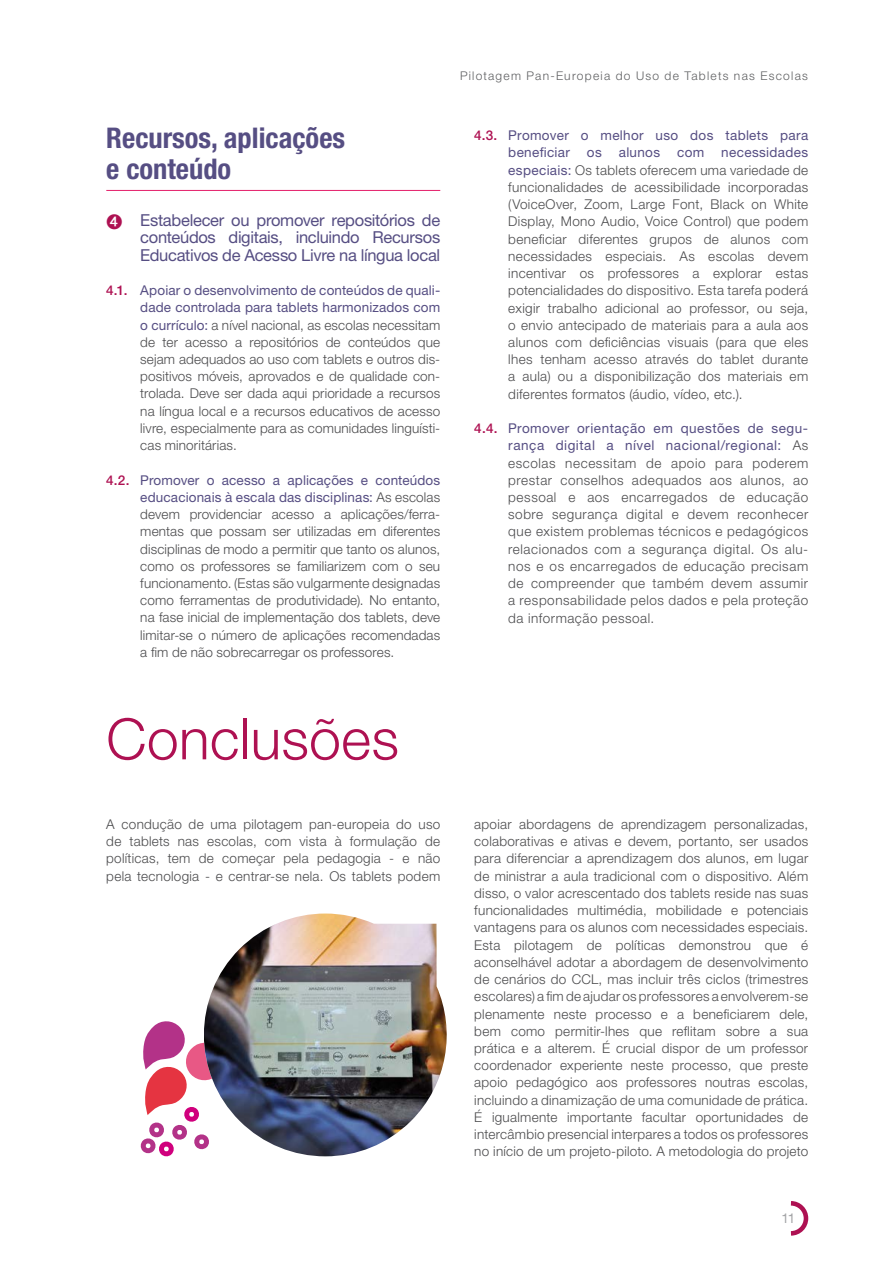
<style>
.page{position:relative;width:893px;height:1263px;background:#fff}
.page>*{position:absolute;margin:0;border:0;box-sizing:border-box;transform-origin:0 0}
.t1{font:300 57px "Helvetica Neue LT Pro";letter-spacing:.005em;color:#ae1152}
.t2{font:700 condensed 28.5px/31.5px "Helvetica Neue LT Pro";color:#564e83}
.t3{font:16.5px/17.2px "Helvetica Neue LT Pro";letter-spacing:-.02em;color:#564e83;text-align:justify}
.t4{font:300 13.5px/17.2px "Helvetica Neue LT Pro";letter-spacing:.02em;color:#4b4b4d;text-align:justify}
.t5{font:13.5px/17.2px "Helvetica Neue LT Pro";letter-spacing:.025em;color:#564e83}
.t6{font:13.5px "Helvetica Neue LT Pro";color:#a3a4a6}
.t7{font:300 12px "Helvetica Neue LT Pro";letter-spacing:.105em;color:#5f6062}
.s1{color:#ae1152}
.s2{font-weight:500;color:#ae1152}
.s3{font-weight:400;color:#564e83}
</style>
<div class="page">
<svg style="left:790px;top:1201px;width:19px;height:35px"></svg>
<hr style="left:106px;top:190px;width:334px;height:1px;background:#e41e6a">
<svg style="left:140px;top:1021px;width:52px;height:136px"></svg>
<svg style="left:192px;top:1043px;width:141px;height:114px"></svg>
<img style="left:202px;top:913px;width:245px;height:243px">
<h2 class="t2" style="left:106px;top:122px;width:240px">Recursos, aplicações e conteúdo</h2>
<p class="t3" style="left:140px;top:211px;width:301px;text-indent:-34px"><span class="s1">➍</span> Estabelecer ou promover repositórios de conteúdos digitais, incluindo Recursos Educativos de Acesso Livre na língua local</p>
<p class="t4" style="left:140px;top:281px;width:301px;text-indent:-34px"><span class="s2">4.1.</span> <span class="s3">Apoiar o desenvolvimento de conteúdos de quali&shy;dade controlada para tablets harmonizados com o currículo:</span> a nível nacional, as escolas necessitam de ter acesso a repositórios de conteúdos que sejam adequados ao uso com tablets e outros dis&shy;positivos móveis, aprovados e de qualidade con&shy;trolada. Deve ser dada aqui prioridade a recursos na língua local e a recursos educativos de acesso livre, especialmente para as comunidades linguísti&shy;cas minoritárias.</p>
<p class="t4" style="left:140px;top:471px;width:301px;text-indent:-34px"><span class="s2">4.2.</span> <span class="s3">Promover o acesso a aplicações e conteúdos educacionais à escala das disciplinas:</span> As escolas devem providenciar acesso a aplicações/ferra&shy;mentas que possam ser utilizadas em diferentes disciplinas de modo a permitir que tanto os alunos, como os professores se familiarizem com o seu funcionamento. (Estas são vulgarmente designadas como ferramentas de produtividade). No entanto, na fase inicial de implementação dos tablets, deve limitar-se o número de aplicações recomendadas a fim de não sobrecarregar os professores.</p>
<p class="t7" style="left:460px;top:68px;width:349px">Pilotagem Pan-Europeia do Uso de Tablets nas Escolas</p>
<p class="t5" style="left:508px;top:127px;width:301px;text-indent:-34px"><span class="s2">4.3.</span> Promover o melhor uso dos tablets para beneficiar</p>
<p class="t4" style="left:508px;top:144px;width:301px;text-indent:213px"><span class="s3">necessidades especiais:</span> Os tablets oferecem uma variedade de funcionalidades de acessibilidade incorporadas (VoiceOver, Zoom, Large Font, Black on White Display, Mono Audio, Voice Control) que podem beneficiar diferentes grupos de alunos com necessidades especiais. As escolas devem incentivar os professores a explorar estas potencialidades do dispositivo. Esta tarefa poderá exigir trabalho adicional ao professor, ou seja, o envio antecipado de materiais para a aula aos alunos com deficiências visuais (para que eles lhes tenham acesso através do tablet durante a aula) ou a disponibilização dos materiais em diferentes formatos (áudio, vídeo, etc.).</p>
<p class="t4" style="left:508px;top:419px;width:301px;text-indent:-34px"><span class="s2">4.4.</span> <span class="s3">Promover orientação em questões de segu&shy;rança digital a nível nacional/regional:</span> As escolas necessitam de apoio para poderem prestar conselhos adequados aos alunos, ao pessoal e aos encarregados de educação sobre segurança digital e devem reconhecer que existem problemas técnicos e pedagógicos relacionados com a segurança digital. Os alu&shy;nos e os encarregados de educação precisam de compreender que também devem assumir a responsabilidade pelos dados e pela proteção da informação pessoal.</p>
<p class="t5" style="left:587px;top:144px;width:16px">os</p>
<p class="t5" style="left:619px;top:144px;width:43px">alunos</p>
<p class="t5" style="left:677px;top:144px;width:29px">com</p>
<h1 class="t1" style="left:106px;top:704px;width:294px">Conclusões</h1>
<p class="t4" style="left:106px;top:815px;width:335px">A condução de uma pilotagem pan-europeia do uso de tablets nas escolas, com vista à formulação de políticas, tem de começar pela pedagogia - e não pela tecnologia - e centrar-se nela. Os tablets podem</p>
<p class="t4" style="left:474px;top:815px;width:335px">apoiar abordagens de aprendizagem personalizadas, colaborativas e ativas e devem, portanto, ser usados para diferenciar a aprendizagem dos alunos, em lugar de ministrar a aula tradicional com o dispositivo. Além disso, o valor acrescentado dos tablets reside nas suas funcionalidades multimédia, mobilidade e potenciais vantagens para os alunos com necessidades especiais.<br>Esta pilotagem de políticas demonstrou que é aconselhável adotar a abordagem de desenvolvimento de cenários do CCL, mas incluir três ciclos (trimestres escolares) a fim de ajudar os professores a envolverem-se plenamente neste processo e a beneficiarem dele, bem como permitir-lhes que reflitam sobre a sua prática e a alterem. É crucial dispor de um professor coordenador experiente neste processo, que preste apoio pedagógico aos professores noutras escolas, incluindo a dinamização de uma comunidade de prática.<br>É igualmente importante facultar oportunidades de intercâmbio presencial interpares a todos os professores no início de um projeto-piloto. A metodologia do projeto</p>
<p class="t6" style="left:781px;top:1210px;width:15px">11</p>
</div>
